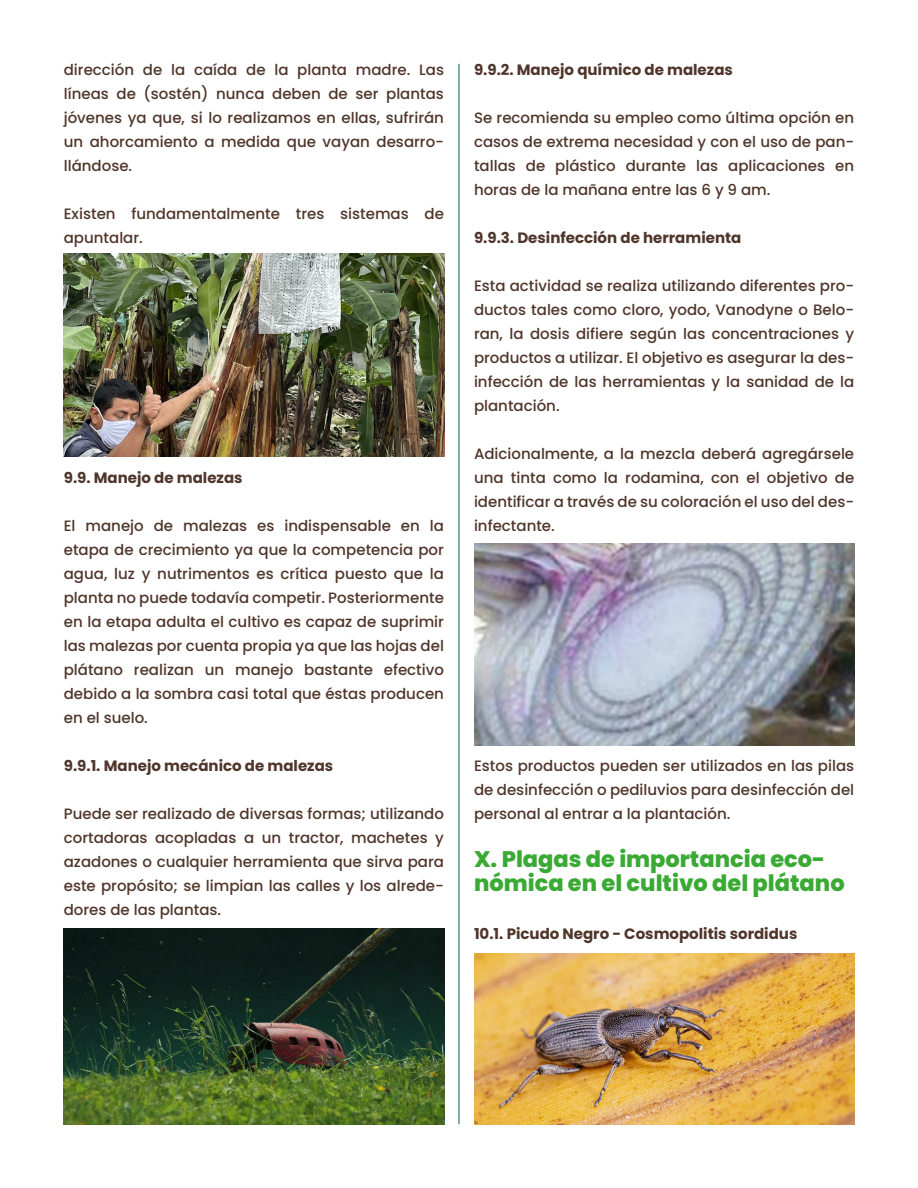
<style>
.page{position:relative;width:918px;height:1188px;background:#fff}
.page>*{position:absolute;margin:0;border:0;box-sizing:border-box;transform-origin:0 0}
.t1{font:800 22.5px/24px "Poppins";color:#3aaa35}
.t2{font:500 15px/24px "Poppins";color:#4f352a;text-align:justify}
.t3{font:700 15px "Poppins";color:#4f352a}
</style>
<div class="page">
<hr style="left:459px;top:64px;width:1px;height:1060px;background:#063">
<img style="left:64px;top:254px;width:380px;height:202px">
<img style="left:64px;top:929px;width:380px;height:195px">
<img style="left:474px;top:543px;width:380px;height:203px">
<img style="left:474px;top:953px;width:380px;height:171px">
<p class="t2" style="left:64px;top:58px;width:382px">dirección de la caída de la planta madre. Las líneas de (sostén) nunca deben de ser plantas jóvenes ya que, si lo realizamos en ellas, sufrirán un ahorcamiento a medida que vayan desarro&shy;llándose.</p>
<p class="t2" style="left:64px;top:202px;width:382px">Existen fundamentalmente tres sistemas de apuntalar.</p>
<p class="t3" style="left:64px;top:469px;width:180px">9.9. Manejo de malezas</p>
<p class="t2" style="left:64px;top:514px;width:382px">El manejo de malezas es indispensable en la etapa de crecimiento ya que la competencia por agua, luz y nutrimentos es crítica puesto que la planta no puede todavía competir. Posteriormente en la etapa adulta el cultivo es capaz de suprimir las malezas por cuenta propia ya que las hojas del plátano realizan un manejo bastante efectivo debido a la sombra casi total que éstas producen en el suelo.</p>
<p class="t3" style="left:64px;top:757px;width:271px">9.9.1. Manejo mecánico de malezas</p>
<p class="t2" style="left:64px;top:802px;width:382px">Puede ser realizado de diversas formas; utilizando cortadoras acopladas a un tractor, machetes y azadones o cualquier herramienta que sirva para este propósito; se limpian las calles y los alrede&shy;dores de las plantas.</p>
<p class="t3" style="left:474px;top:61px;width:260px">9.9.2. Manejo químico de malezas</p>
<p class="t2" style="left:474px;top:106px;width:382px">Se recomienda su empleo como última opción en casos de extrema necesidad y con el uso de pan&shy;tallas de plástico durante las aplicaciones en horas de la mañana entre las 6 y 9 am.</p>
<p class="t3" style="left:474px;top:229px;width:269px">9.9.3. Desinfección de herramienta</p>
<p class="t2" style="left:474px;top:274px;width:382px">Esta actividad se realiza utilizando diferentes pro&shy;ductos tales como cloro, yodo, Vanodyne o Belo&shy;ran, la dosis difiere según las concentraciones y productos a utilizar. El objetivo es asegurar la des&shy;infección de las herramientas y la sanidad de la plantación.</p>
<p class="t2" style="left:474px;top:442px;width:382px">Adicionalmente, a la mezcla deberá agregársele una tinta como la rodamina, con el objetivo de identificar a través de su coloración el uso del des&shy;infectante.</p>
<p class="t2" style="left:474px;top:754px;width:382px">Estos productos pueden ser utilizados en las pilas de desinfección o pediluvios para desinfección del personal al entrar a la plantación.</p>
<h1 class="t1" style="left:474px;top:847px;width:372px">X. Plagas de importancia eco&shy;nómica en el cultivo del plátano</h1>
<p class="t3" style="left:474px;top:925px;width:325px">10.1. Picudo Negro - Cosmopolitis sordidus</p>
</div>
